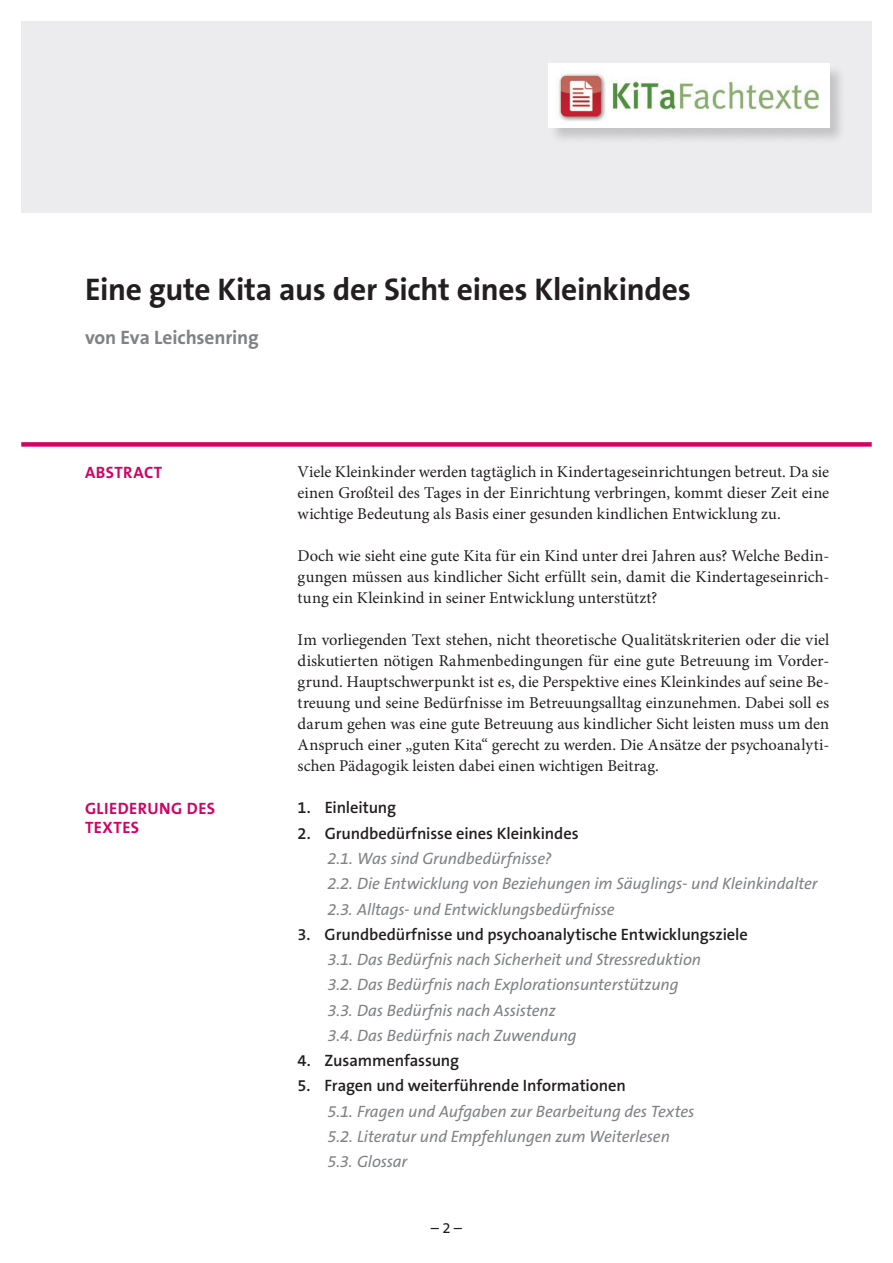
<style>
.page{position:relative;width:893px;height:1263px;background:#fff}
.page>*{position:absolute;margin:0;border:0;box-sizing:border-box;transform-origin:0 0}
.Titel{font:700 31.5px "The Sans B7";letter-spacing:-.01em;color:#231f20}
.Name_der_Autorin__de{font:700 19.5px "The Sans B7";letter-spacing:-.005em;color:#808285}
.Studientext-Fließtex{font:16.5px/21px "Minion Pro";color:#231f20;text-align:justify}
.Gliederung_1{font:italic 16.5px "The Sans B5 Plain";letter-spacing:-.005em;color:#808285}
.Gliederung_1_minus7{font:600 16.5px "The Sans B6";letter-spacing:-.005em;color:#231f20}
.t1{font:700 16.5px/19.5px "The Sans B7";letter-spacing:.03em;color:#d10364}
.t2{font:15px "The Sans B5 Plain";color:#231f20}
</style>
<div class="page">
<div style="left:21px;top:442px;width:851px;height:5px;background:#d10364"></div>
<div style="left:21px;top:21px;width:851px;height:192px;background:#ececee"></div>
<div style="left:548px;top:63px;width:298px;height:82px;background:#231f20;opacity:.2"></div>
<img style="left:549px;top:64px;width:280px;height:64px">
<p class="Titel" style="left:85px;top:272px;width:607px">Eine gute Kita aus der Sicht eines Kleinkindes</p>
<p class="Name_der_Autorin__de" style="left:85px;top:327px;width:175px">von Eva Leichsenring</p>
<p class="t1" style="left:85px;top:463px;width:79px">ABSTRACT</p>
<p class="t1" style="left:85px;top:799px;width:132px">GLIEDERUNG DES<br>TEXTES</p>
<p class="Studientext-Fließtex" style="left:298px;top:462px;width:533px">Viele Kleinkinder werden tagtäglich in Kindertageseinrichtungen betreut. Da sie einen Großteil des Tages in der Einrichtung verbringen, kommt dieser Zeit eine wichtige Bedeutung als Basis einer gesunden kindlichen Entwicklung zu.</p>
<p class="Studientext-Fließtex" style="left:298px;top:546px;width:533px">Doch wie sieht eine gute Kita für ein Kind unter drei Jahren aus? Welche Bedin&shy;gungen müssen aus kindlicher Sicht erfüllt sein, damit die Kindertageseinrich&shy;tung ein Kleinkind in seiner Entwicklung unterstützt?</p>
<p class="Studientext-Fließtex" style="left:298px;top:630px;width:533px">Im vorliegenden Text stehen, nicht theoretische Qualitätskriterien oder die viel diskutierten nötigen Rahmenbedingungen für eine gute Betreuung im Vorder&shy;grund. Hauptschwerpunkt ist es, die Perspektive eines Kleinkindes auf seine Be&shy;treuung und seine Bedürfnisse im Betreuungsalltag einzunehmen. Dabei soll es darum gehen was eine gute Betreuung aus kindlicher Sicht leisten muss um den Anspruch einer „guten Kita“ gerecht zu werden. Die Ansätze der psychoanalyti&shy;schen Pädagogik leisten dabei einen wichtigen Beitrag.</p>
<p class="Gliederung_1_minus7" style="left:298px;top:799px;width:100px">1. Einleitung</p>
<p class="Gliederung_1_minus7" style="left:298px;top:824px;width:282px">2. Grundbedürfnisse eines Kleinkindes</p>
<p class="Gliederung_1" style="left:327px;top:849px;width:226px">2.1. Was sind Grundbedürfnisse?</p>
<p class="Gliederung_1" style="left:327px;top:875px;width:492px">2.2. Die Entwicklung von Beziehungen im Säuglings- und Kleinkindalter</p>
<p class="Gliederung_1" style="left:327px;top:900px;width:289px">2.3. Alltags- und Entwicklungsbedürfnisse</p>
<p class="Gliederung_1_minus7" style="left:298px;top:925px;width:452px">3. Grundbedürfnisse und psychoanalytische Entwicklungsziele</p>
<p class="Gliederung_1" style="left:327px;top:950px;width:375px">3.1. Das Bedürfnis nach Sicherheit und Stressreduktion</p>
<p class="Gliederung_1" style="left:327px;top:976px;width:353px">3.2. Das Bedürfnis nach Explorationsunterstützung</p>
<p class="Gliederung_1" style="left:327px;top:1001px;width:230px">3.3. Das Bedürfnis nach Assistenz</p>
<p class="Gliederung_1" style="left:327px;top:1026px;width:251px">3.4. Das Bedürfnis nach Zuwendung</p>
<p class="Gliederung_1_minus7" style="left:298px;top:1051px;width:163px">4. Zusammenfassung</p>
<p class="Gliederung_1_minus7" style="left:298px;top:1077px;width:330px">5. Fragen und weiterführende Informationen</p>
<p class="Gliederung_1" style="left:327px;top:1102px;width:369px">5.1. Fragen und Aufgaben zur Bearbeitung des Textes</p>
<p class="Gliederung_1" style="left:327px;top:1127px;width:344px">5.2. Literatur und Empfehlungen zum Weiterlesen</p>
<p class="Gliederung_1" style="left:327px;top:1152px;width:81px">5.3. Glossar</p>
<p class="t2" style="left:431px;top:1219px;width:33px">– 2 –</p>
</div>
